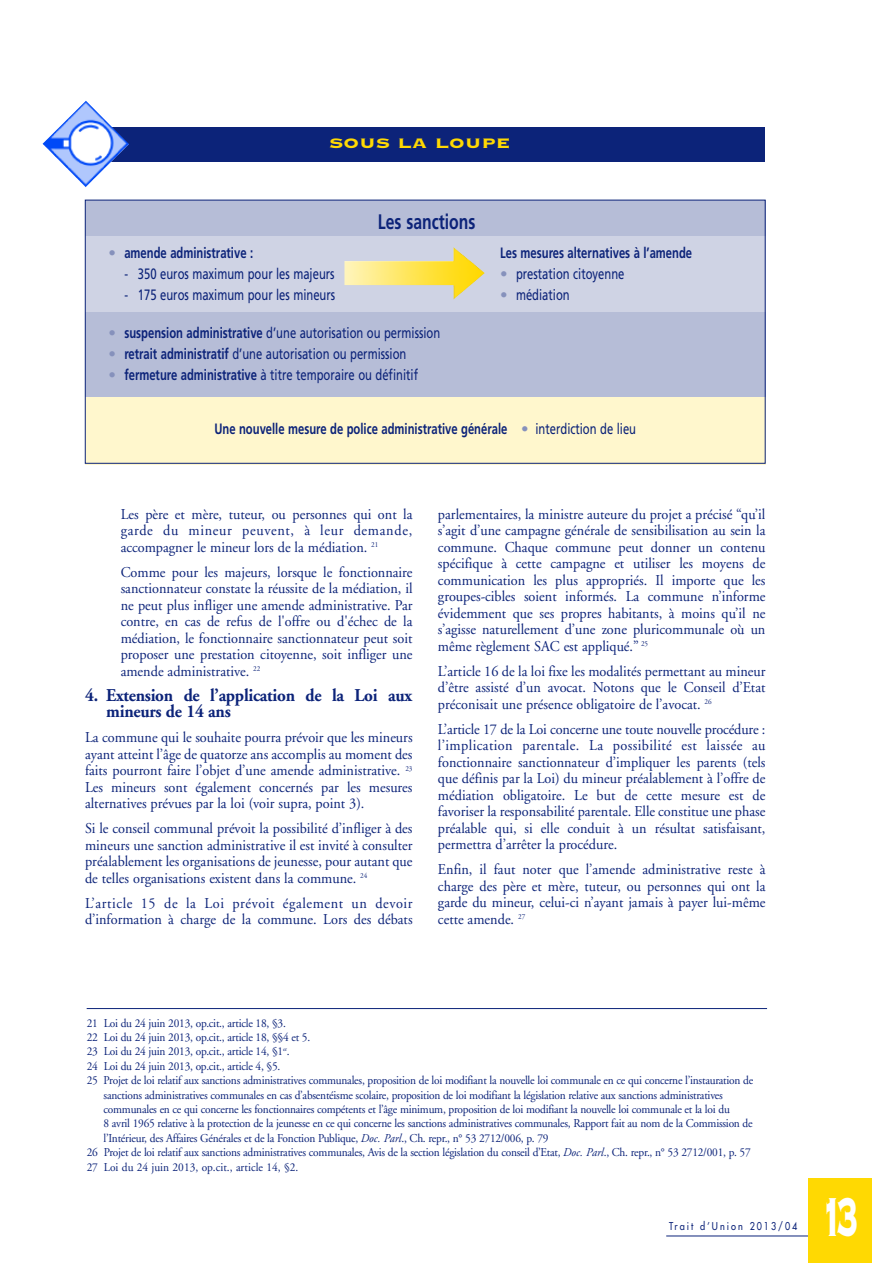
<style>
.page{position:relative;width:893px;height:1263px;background:#fff}
.page>*{position:absolute;margin:0;border:0;box-sizing:border-box;transform-origin:0 0}
.t1{font:72px "Copperplate Thirty Three BC";color:#fff;scale:.5 1}
.t2{font:700 21px "Frutiger";color:#0c2379;scale:.75 1}
.t3{font:700 18px/16.5px "Adobe Garamond";letter-spacing:-.015em;color:#0c2379;scale:.95 1}
.t4{font:18px "Copperplate Thirty Three BC";color:#ffd902;scale:1.2 1}
.t5{font:15px/16.5px "Adobe Garamond";color:#0c2379;text-align:justify;scale:.95 1}
.t6{font:15px "Frutiger";color:#0c2379;scale:.75 1}
.t7{font:700 15px "Frutiger";color:#0c2379;scale:.75 1}
.t8{font:12px "Adobe Garamond";letter-spacing:-.02em;color:#0c2379;scale:.95 1}
.t9{font:12px "Adobe Garamond";letter-spacing:.005em;color:#0c2379;scale:.95 1}
.t10{font:10.5px "Futura";letter-spacing:.22em;color:#0c2379;scale:.87 1}
.s1{font-weight:400;color:#8691bc}
.s2{color:#8691bc}
.s3{font-weight:700}
.s4{font-weight:400}
.s5{font-style:italic}
</style>
<div class="page">
<hr style="left:666px;top:1235px;width:155px;height:1px;background:#0c2379">
<div style="left:808px;top:1178px;width:64px;height:85px;background:#ffd902"></div>
<div style="left:75px;top:127px;width:690px;height:34px;background:#0c2379"></div>
<img style="left:43px;top:101px;width:86px;height:86px">
<hr style="left:87px;top:1008px;width:680px;height:1px;background:#0c2379">
<div style="left:85px;top:200px;width:680px;height:263px;background:#b6bdd7"></div>
<div style="left:85px;top:397px;width:680px;height:68px;background:#fff7cd"></div>
<div style="left:85px;top:236px;width:680px;height:75px;background:#cfd3e4"></div>
<img style="left:344px;top:247px;width:141px;height:52px">
<p class="t4" style="left:329px;top:131px;width:153px">SOUS LA LOUPE</p>
<h2 class="t2" style="left:378px;top:213px;width:132px">Les sanctions</h2>
<p class="t7" style="left:109px;top:247px;width:194px"><span class="s1">•</span> amende administrative :</p>
<p class="t6" style="left:124px;top:268px;width:282px">- 350 euros maximum pour les majeurs</p>
<p class="t6" style="left:124px;top:289px;width:283px">- 175 euros maximum pour les mineurs</p>
<p class="t6" style="left:109px;top:327px;width:444px"><span class="s2">•</span> <span class="s3">suspension administrative</span> d’une autorisation ou permission</p>
<p class="t6" style="left:109px;top:348px;width:399px"><span class="s2">•</span> <span class="s3">retrait administratif</span> d’une autorisation ou permission</p>
<p class="t6" style="left:109px;top:369px;width:414px"><span class="s2">•</span> <span class="s3">fermeture administrative</span> à titre temporaire ou définitif</p>
<p class="t7" style="left:500px;top:247px;width:257px">Les mesures alternatives à l’amende</p>
<p class="t6" style="left:500px;top:268px;width:167px"><span class="s2">•</span> prestation citoyenne</p>
<p class="t6" style="left:500px;top:289px;width:94px"><span class="s2">•</span> médiation</p>
<p class="t7" style="left:214px;top:423px;width:564px">Une nouvelle mesure de police administrative générale <span class="s1">•</span> <span class="s4">interdiction de lieu</span></p>
<p class="t5" style="left:121px;top:507px;width:309px">Les père et mère, tuteur, ou personnes qui ont la garde du mineur peuvent, à leur demande, accompagner le mineur lors de la médiation. <sup>21</sup></p>
<p class="t5" style="left:121px;top:565px;width:309px">Comme pour les majeurs, lorsque le fonctionnaire sanctionnateur constate la réussite de la médiation, il ne peut plus infliger une amende administrative. Par contre, en cas de refus de l'offre ou d'échec de la médiation, le fonctionnaire sanctionnateur peut soit proposer une prestation citoyenne, soit infliger une amende administrative. <sup>22</sup></p>
<p class="t3" style="left:106px;top:688px;width:324px;text-indent:-21px">4. Extension de l’application de la Loi aux mineurs de 14 ans</p>
<p class="t5" style="left:85px;top:730px;width:346px">La commune qui le souhaite pourra prévoir que les mineurs ayant atteint l’âge de quatorze ans accomplis au moment des faits pourront faire l’objet d’une amende administrative. <sup>23<br></sup>Les mineurs sont également concernés par les mesures alternatives prévues par la loi (voir supra, point 3).</p>
<p class="t5" style="left:85px;top:821px;width:346px">Si le conseil communal prévoit la possibilité d’infliger à des mineurs une sanction administrative il est invité à consulter préalablement les organisations de jeunesse, pour autant que de telles organisations existent dans la commune. <sup>24</sup></p>
<p class="t5" style="left:85px;top:896px;width:346px">L’article 15 de la Loi prévoit également un devoir d’information à charge de la commune. Lors des débats</p>
<p class="t5" style="left:438px;top:507px;width:346px">parlementaires, la ministre auteure du projet a précisé “qu’il s’agit d’une campagne générale de sensibilisation au sein la commune. Chaque commune peut donner un contenu spécifique à cette campagne et utiliser les moyens de communication les plus appropriés. Il importe que les groupes-cibles soient informés. La commune n’informe évidemment que ses propres habitants, à moins qu’il ne s’agisse naturellement d’une zone pluricommunale où un même règlement SAC est appliqué.” <sup>25</sup></p>
<p class="t5" style="left:438px;top:664px;width:346px">L’article 16 de la loi fixe les modalités permettant au mineur d’être assisté d’un avocat. Notons que le Conseil d’Etat préconisait une présence obligatoire de l’avocat. <sup>26</sup></p>
<p class="t5" style="left:438px;top:722px;width:346px">L’article 17 de la Loi concerne une toute nouvelle procédure : l’implication parentale. La possibilité est laissée au fonctionnaire sanctionnateur d’impliquer les parents (tels que définis par la Loi) du mineur préalablement à l’offre de médiation obligatoire. Le but de cette mesure est de favoriser la responsabilité parentale. Elle constitue une phase préalable qui, si elle conduit à un résultat satisfaisant, permettra d’arrêter la procédure.</p>
<p class="t5" style="left:438px;top:862px;width:346px">Enfin, il faut noter que l’amende administrative reste à charge des père et mère, tuteur, ou personnes qui ont la garde du mineur, celui-ci n’ayant jamais à payer lui-même cette amende. <sup>27</sup></p>
<p class="t8" style="left:87px;top:1018px;width:211px">21 Loi du 24 juin 2013, op.cit., article 18, §3.</p>
<p class="t8" style="left:87px;top:1032px;width:237px">22 Loi du 24 juin 2013, op.cit., article 18, §§4 et 5.</p>
<p class="t8" style="left:87px;top:1047px;width:215px">23 Loi du 24 juin 2013, op.cit., article 14, §1<sup>er</sup>.</p>
<p class="t8" style="left:87px;top:1061px;width:205px">24 Loi du 24 juin 2013, op.cit., article 4, §5.</p>
<p class="t8" style="left:87px;top:1075px;width:703px">25 Projet de loi relatif aux sanctions administratives communales, proposition de loi modifiant la nouvelle loi communale en ce qui concerne l’instauration de</p>
<p class="t8" style="left:104px;top:1090px;width:653px">sanctions administratives communales en cas d’absentéisme scolaire, proposition de loi modifiant la législation relative aux sanctions administratives</p>
<p class="t8" style="left:104px;top:1104px;width:661px">communales en ce qui concerne les fonctionnaires compétents et l’âge minimum, proposition de loi modifiant la nouvelle loi communale et la loi du</p>
<p class="t8" style="left:104px;top:1119px;width:685px">8 avril 1965 relative à la protection de la jeunesse en ce qui concerne les sanctions administratives communales, Rapport fait au nom de la Commission de</p>
<p class="t8" style="left:104px;top:1133px;width:470px">l’Intérieur, des Affaires Générales et de la Fonction Publique, <span class="s5">Doc. Parl</span>., Ch. repr., n° 53 2712/006, p. 79</p>
<p class="t8" style="left:87px;top:1147px;width:701px">26 Projet de loi relatif aux sanctions administratives communales, Avis de la section législation du conseil d’Etat, <span class="s5">Doc. Parl</span>., Ch. repr., n° 53 2712/001, p. 57</p>
<p class="t9" style="left:87px;top:1162px;width:224px">27 Loi du 24 juin 2013, op.cit., article 14, §2.</p>
<p class="t10" style="left:669px;top:1221px;width:149px">Trait d’Union 2013/04</p>
<h1 class="t1" style="left:821px;top:1169px;width:76px">13</h1>
</div>
